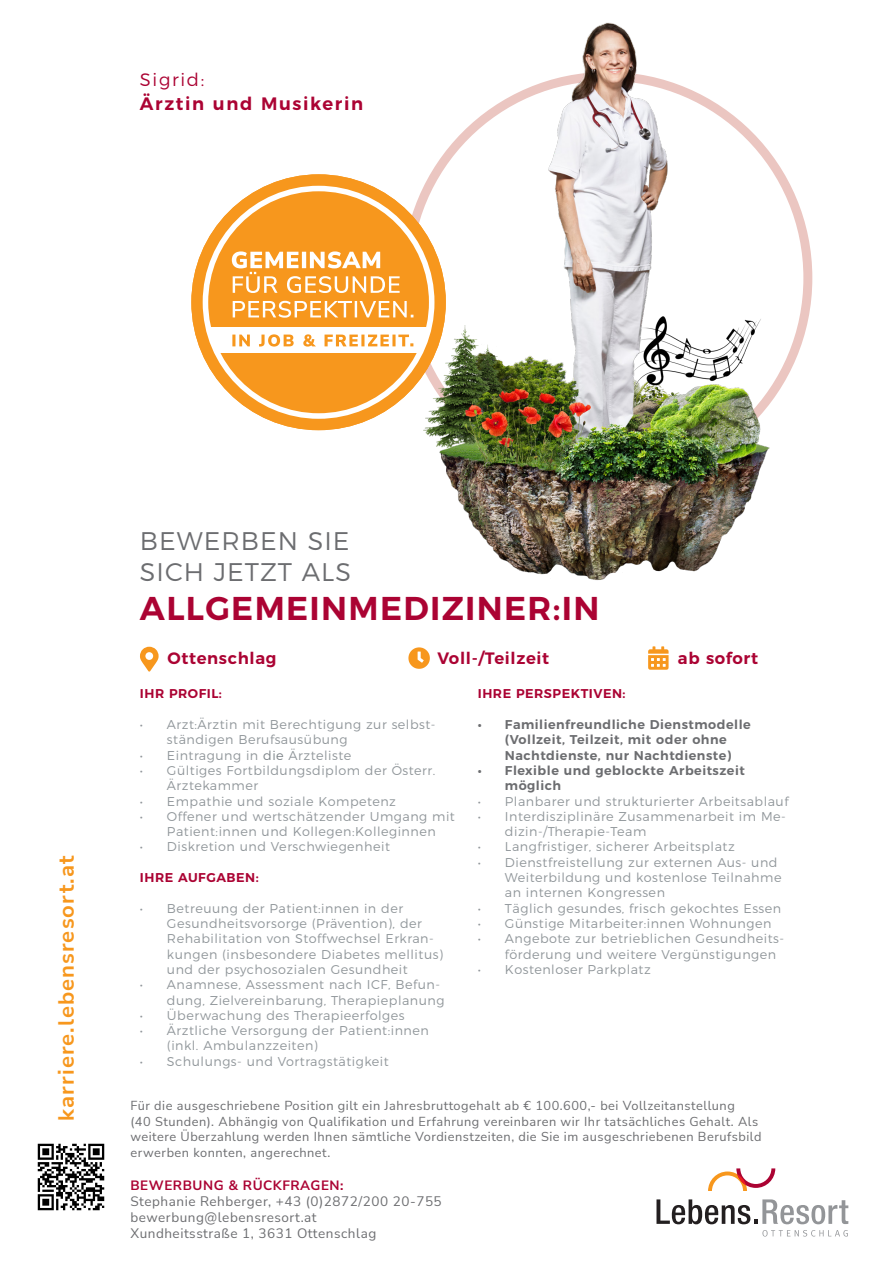
<style>
.page{position:relative;width:893px;height:1263px;background:#fff}
.page>*{position:absolute;margin:0;border:0;box-sizing:border-box;transform-origin:0 0}
.t1{font:600 33px "Montserrat";letter-spacing:.04em;color:#ab0333}
.t2{font:300 25.5px "Montserrat";letter-spacing:.04em;color:#6c6d70}
.t3{font:700 22.05px "Nunito Sans";letter-spacing:.05em;color:#f7971d}
.t4{font:600 18px "Montserrat";letter-spacing:.09em;color:#ab0333}
.t5{font:300 18px "Montserrat";letter-spacing:.09em;color:#ab0333}
.t6{font:600 16.5px "Montserrat";letter-spacing:.04em;color:#ab0333}
.t7{font:13.5px "Nunito Sans";letter-spacing:.04em;color:#6c6d70}
.t8{font:700 13.5px "Nunito Sans";letter-spacing:.04em;color:#ab0333}
.t9{font:300 12.75px/15.3px "Montserrat";letter-spacing:.04em;color:#90969a}
.t10{font:12.75px/15.6px "Nunito Sans";letter-spacing:.04em;color:#6c6d70}
.t11{font:600 12.75px/15.3px "Montserrat";letter-spacing:.04em;color:#6c6d70;text-align:center}
.t12{font:600 12.75px "Montserrat";letter-spacing:.04em;color:#ab0333}
.s1{color:#7b8286}
</style>
<div class="page">
<svg style="left:708px;top:1168px;width:67px;height:23px"></svg>
<svg style="left:656px;top:1199px;width:192px;height:25px"></svg>
<svg style="left:762px;top:1230px;width:86px;height:6px"></svg>
<div style="left:191px;top:174px;width:255px;height:256px;background:#f7971d;border-radius:50%"></div>
<div style="left:205px;top:328px;width:226px;height:25px;background:#fff"></div>
<div style="left:203px;top:186px;width:231px;height:233px;border:6px solid #fff;border-radius:50%"></div>
<svg style="left:233px;top:301px;width:165px;height:17px"></svg>
<svg style="left:232px;top:251px;width:166px;height:42px"></svg>
<svg style="left:232px;top:334px;width:164px;height:13px"></svg>
<svg style="left:140px;top:647px;width:19px;height:24px"></svg>
<svg style="left:408px;top:647px;width:22px;height:22px"></svg>
<svg style="left:648px;top:646px;width:21px;height:24px"></svg>
<img style="left:37px;top:1143px;width:68px;height:68px">
<img style="left:398px;top:22px;width:415px;height:559px">
<p class="t5" style="left:140px;top:66px;width:66px">Sigrid:</p>
<p class="t4" style="left:140px;top:89px;width:225px">Ärztin und Musikerin</p>
<p class="t3" style="left:50px;top:1120px;width:267px;rotate:-90deg">karriere.lebensresort.at</p>
<p class="t2" style="left:140px;top:521px;width:211px">BEWERBEN SIE</p>
<p class="t2" style="left:140px;top:551px;width:212px">SICH JETZT ALS</p>
<p class="t1" style="left:140px;top:581px;width:461px">ALLGEMEINMEDIZINER:IN</p>
<p class="t6" style="left:167px;top:645px;width:111px">Ottenschlag</p>
<p class="t6" style="left:437px;top:645px;width:113px">Voll-/Teilzeit</p>
<p class="t6" style="left:678px;top:645px;width:82px">ab sofort</p>
<p class="t12" style="left:140px;top:683px;width:83px">IHR PROFIL:</p>
<p class="t9" style="left:167px;top:716px;width:270px;text-indent:-27px">• Arzt:Ärztin mit Berechtigung zur selbst&shy;ständigen Berufsausübung</p>
<p class="t9" style="left:140px;top:746px;width:213px">• Eintragung in <span class="s1">die</span> Ärzteliste</p>
<p class="t9" style="left:167px;top:762px;width:270px;text-indent:-27px">• Gültiges Fortbildungsdiplom der Österr.<br>Ärztekammer</p>
<p class="t9" style="left:140px;top:792px;width:258px">• Empathie und soziale Kompetenz</p>
<p class="t9" style="left:167px;top:808px;width:289px;text-indent:-27px">• Offener und wertschätzender Umgang mit<br>Patient:innen und Kollegen:Kolleginnen</p>
<p class="t9" style="left:140px;top:838px;width:252px">• Diskretion und Verschwiegenheit</p>
<p class="t12" style="left:140px;top:867px;width:120px">IHRE AUFGABEN:</p>
<p class="t9" style="left:167px;top:899px;width:278px;text-indent:-27px">• Betreuung der Patient:innen in der Gesundheitsvorsorge (Prävention), der Rehabilitation von Stoffwechsel Erkran&shy;kungen (insbesondere Diabetes mellitus) und der psychosozialen Gesundheit</p>
<p class="t9" style="left:167px;top:976px;width:279px;text-indent:-27px">• Anamnese, Assessment nach ICF, Befun&shy;dung, Zielvereinbarung, Therapieplanung</p>
<p class="t9" style="left:140px;top:1006px;width:266px">• Überwachung des Therapieerfolges</p>
<p class="t9" style="left:167px;top:1022px;width:263px;text-indent:-27px">• Ärztliche Versorgung der Patient:innen (inkl. Ambulanzzeiten)</p>
<p class="t9" style="left:140px;top:1052px;width:250px">• Schulungs- und Vortragstätigkeit</p>
<p class="t12" style="left:478px;top:683px;width:149px">IHRE PERSPEKTIVEN:</p>
<p class="t11" style="left:478px;top:716px;width:274px">• Familienfreundliche Dienstmodelle (Vollzeit, Teilzeit, mit oder ohne<br>Nachtdienste, nur Nachtdienste)</p>
<p class="t11" style="left:505px;top:762px;width:241px;text-align:left;text-indent:-27px">• Flexible und geblockte Arbeitszeit möglich</p>
<p class="t9" style="left:478px;top:792px;width:312px">• Planbarer und strukturierter Arbeitsablauf</p>
<p class="t9" style="left:505px;top:808px;width:283px;text-indent:-27px">• Interdisziplinäre Zusammenarbeit im Me&shy;dizin-/Therapie-Team</p>
<p class="t9" style="left:478px;top:838px;width:258px">• Langfristiger, sicherer Arbeitsplatz</p>
<p class="t9" style="left:505px;top:853px;width:278px;text-indent:-27px">• Dienstfreistellung zur externen Aus- und<br>Weiterbildung und kostenlose Teilnahme an internen Kongressen</p>
<p class="t9" style="left:478px;top:899px;width:305px">• Täglich gesundes, frisch gekochtes Essen</p>
<p class="t9" style="left:478px;top:915px;width:295px">• Günstige Mitarbeiter:innen Wohnungen</p>
<p class="t9" style="left:505px;top:930px;width:281px;text-indent:-27px">• Angebote zur betrieblichen Gesundheits&shy;förderung und weitere Vergünstigungen</p>
<p class="t9" style="left:478px;top:961px;width:174px">• Kostenloser Parkplatz</p>
<p class="t10" style="left:130px;top:1098px;width:633px">Für die ausgeschriebene Position gilt ein Jahresbruttogehalt ab € 100.600,- bei Vollzeitanstellung<br>(40 Stunden). Abhängig von Qualifikation und Erfahrung vereinbaren wir Ihr tatsächliches Gehalt. Als weitere Überzahlung werden Ihnen sämtliche Vordienstzeiten, die Sie im ausgeschriebenen Berufsbild erwerben konnten, angerechnet.</p>
<p class="t8" style="left:130px;top:1175px;width:215px">BEWERBUNG &amp; RÜCKFRAGEN:</p>
<p class="t7" style="left:130px;top:1192px;width:313px">Stephanie Rehberger, +43 (0)2872/200 20-755</p>
<p class="t7" style="left:130px;top:1208px;width:188px">bewerbung@lebensresort.at</p>
<p class="t7" style="left:130px;top:1224px;width:247px">Xundheitsstraße 1, 3631 Ottenschlag</p>
</div>
